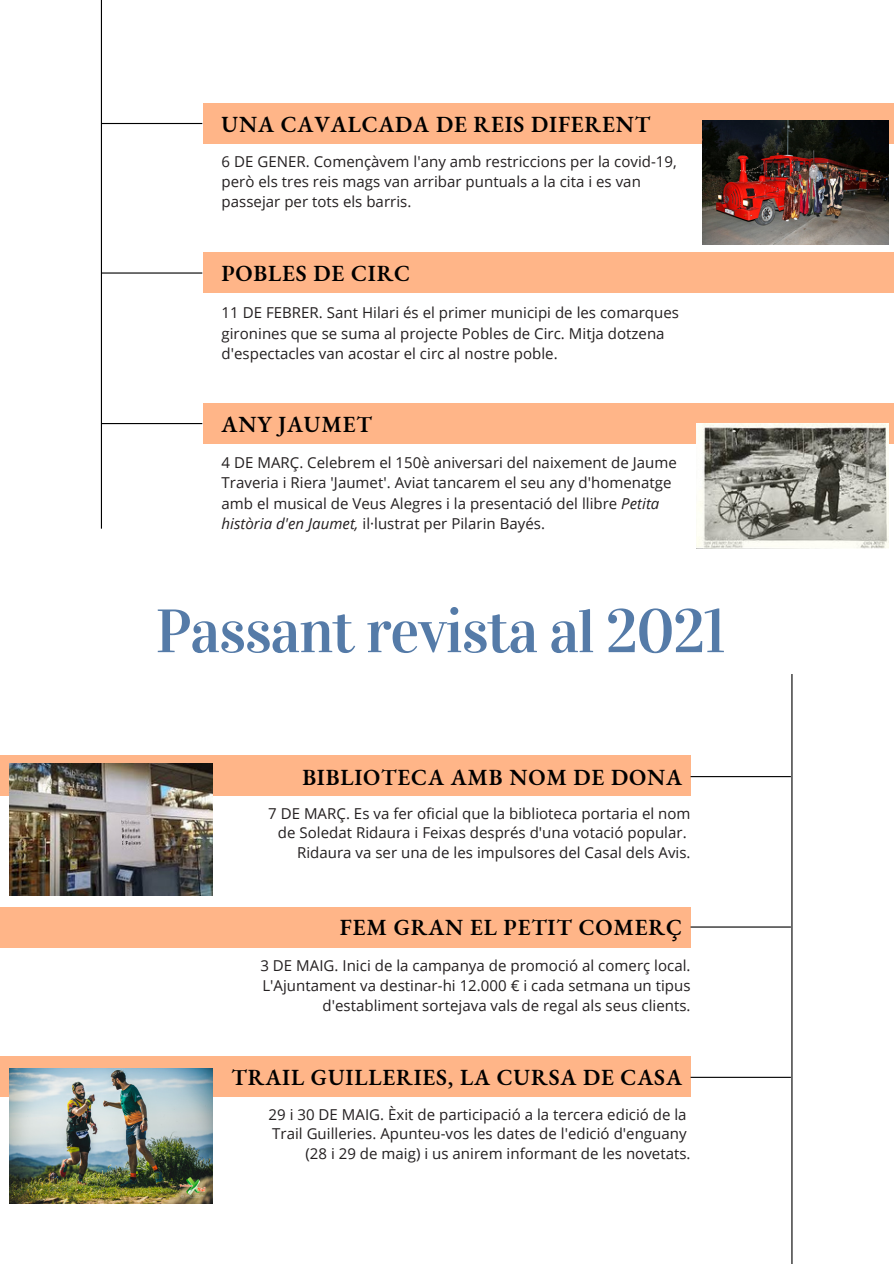
<style>
.page{position:relative;width:894px;height:1264px;background:#fff}
.page>*{position:absolute;margin:0;border:0;box-sizing:border-box;transform-origin:0 0}
.t1{font:61.2px "Vidaloka";letter-spacing:-.025em;color:#557ba8}
.t2{font:600 22.5px "EB Garamond";letter-spacing:.035em;color:#000}
.t3{font:15px/20.2px "Open Sans";color:#231f20}
.s1{font-style:italic}
</style>
<div class="page">
<hr style="left:101px;top:0;width:1px;height:528px;background:#000">
<hr style="left:791px;top:674px;width:1px;height:589px;background:#000">
<hr style="left:102px;top:123px;width:100px;height:1px;background:#000">
<hr style="left:102px;top:272px;width:100px;height:1px;background:#000">
<hr style="left:102px;top:423px;width:100px;height:1px;background:#000">
<div style="left:0;top:755px;width:690px;height:41px;background:#ffb588"></div>
<div style="left:0;top:907px;width:690px;height:40px;background:#ffb588"></div>
<div style="left:0;top:1056px;width:690px;height:40px;background:#ffb588"></div>
<hr style="left:690px;top:776px;width:100px;height:1px;background:#000">
<hr style="left:690px;top:926px;width:100px;height:1px;background:#000">
<hr style="left:690px;top:1076px;width:100px;height:1px;background:#000">
<div style="left:203px;top:103px;width:690px;height:40px;background:#ffb588"></div>
<div style="left:203px;top:252px;width:690px;height:41px;background:#ffb588"></div>
<div style="left:203px;top:403px;width:690px;height:40px;background:#ffb588"></div>
<img style="left:702px;top:121px;width:186px;height:123px">
<img style="left:696px;top:423px;width:192px;height:125px">
<img style="left:9px;top:763px;width:203px;height:132px">
<img style="left:9px;top:1068px;width:203px;height:135px">
<p class="t2" style="left:221px;top:109px;width:430px">UNA CAVALCADA DE REIS DIFERENT</p>
<p class="t3" style="left:221px;top:151px;width:456px">6 DE GENER. Començàvem l'any amb restriccions per la covid-19, però els tres reis mags van arribar puntuals a la cita i es van passejar per tots els barris.</p>
<p class="t2" style="left:221px;top:258px;width:190px">POBLES DE CIRC</p>
<p class="t3" style="left:221px;top:302px;width:459px">11 DE FEBRER. Sant Hilari és el primer municipi de les comarques gironines que se suma al projecte Pobles de Circ. Mitja dotzena d'espectacles van acostar el circ al nostre poble.</p>
<p class="t2" style="left:221px;top:409px;width:152px">ANY JAUMET</p>
<p class="t3" style="left:221px;top:452px;width:456px">4 DE MARÇ. Celebrem el 150è aniversari del naixement de Jaume Traveria i Riera 'Jaumet'. Aviat tancarem el seu any d'homenatge amb el musical de Veus Alegres i la presentació del llibre <span class="s1">Petita història d'en Jaumet,</span> il·lustrat per Pilarin Bayés.</p>
<p class="t1" style="left:155px;top:594px;width:571px">Passant revista al 2021</p>
<p class="t2" style="left:302px;top:762px;width:381px">BIBLIOTECA AMB NOM DE DONA</p>
<p class="t3" style="left:268px;top:803px;width:424px;line-height:19.2px;text-align:center">7 DE MARÇ. Es va fer oficial que la biblioteca portaria el nom de Soledat Ridaura i Feixas després d'una votació popular.</p>
<p class="t3" style="left:297px;top:842px;width:395px">Ridaura va ser una de les impulsores del Casal dels Avis.</p>
<p class="t2" style="left:340px;top:912px;width:343px">FEM GRAN EL PETIT COMERÇ</p>
<p class="t3" style="left:260px;top:954px;width:431px;text-align:right">3 DE MAIG. Inici de la campanya de promoció al comerç local.<br>L'Ajuntament va destinar-hi 12.000 € i cada setmana un tipus d'establiment sortejava vals de regal als seus clients.</p>
<p class="t2" style="left:231px;top:1062px;width:452px">TRAIL GUILLERIES, LA CURSA DE CASA</p>
<p class="t3" style="left:268px;top:1103px;width:419px">29 i 30 DE MAIG. Èxit de participació a la tercera edició de la</p>
<p class="t3" style="left:272px;top:1122px;width:416px">Trail Guilleries. Apunteu-vos les dates de l'edició d'enguany</p>
<p class="t3" style="left:305px;top:1143px;width:386px">(28 i 29 de maig) i us anirem informant de les novetats.</p>
</div>
